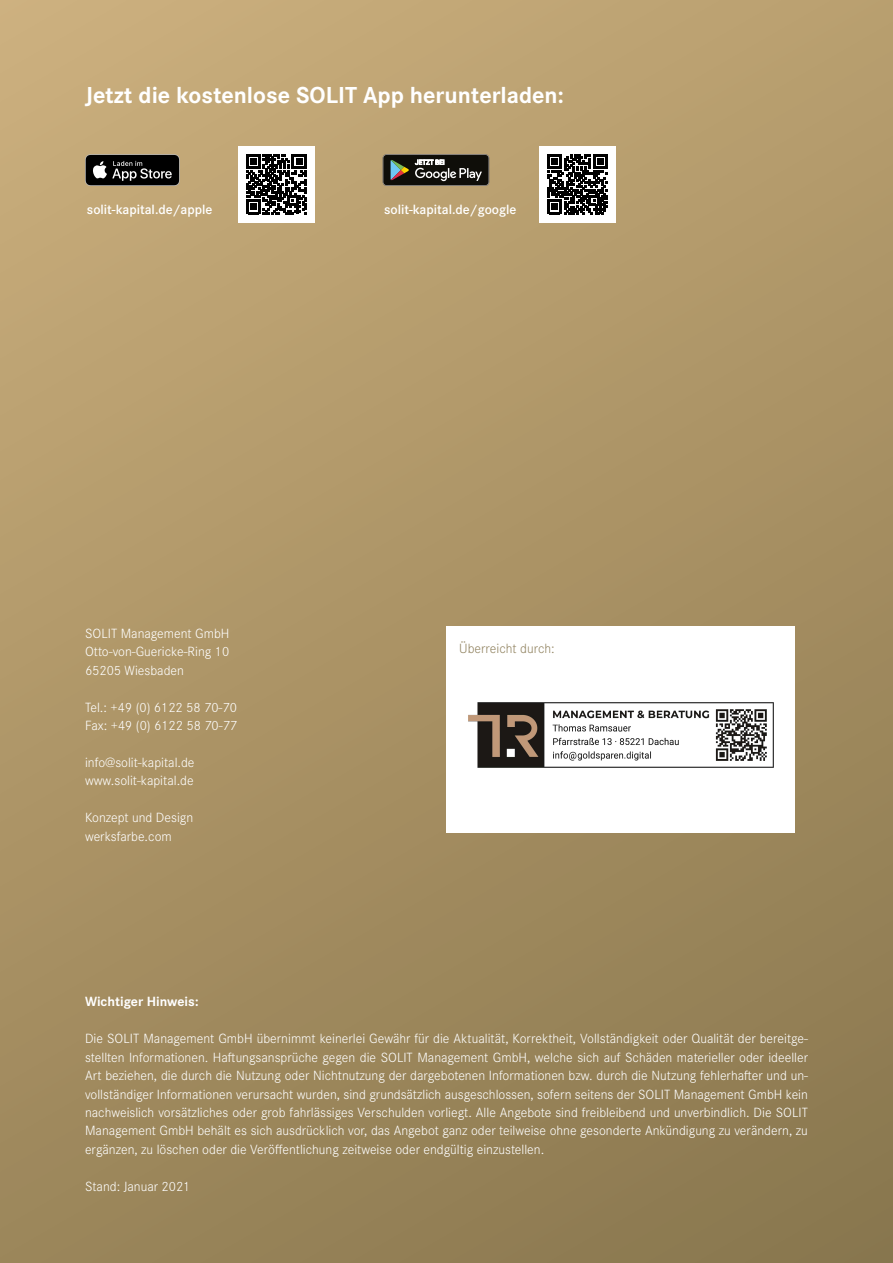
<style>
.page{position:relative;width:893px;height:1263px;background:#fff}
.page>*{position:absolute;margin:0;border:0;box-sizing:border-box;transform-origin:0 0}
.t1{font:700 24px "Corporate S Pro";color:#fff}
.t2{font:300 13.8px/18.5px "Corporate S Pro";color:#fff}
.t3{font:600 13.8px "Corporate S Pro";color:#fff}
.t4{font:700 13.8px "Corporate S Pro";color:#fff}
.t5{font:300 13.8px "Corporate S Pro";color:#918360}
</style>
<div class="page">
<div style="left:0;top:0;width:893px;height:1263px;background:linear-gradient(to bottom,#c3a877,#927e54)"></div>
<div style="left:446px;top:626px;width:349px;height:207px;background:#fff"></div>
<div style="left:539px;top:146px;width:77px;height:76px;background:#fff"></div>
<svg style="left:547px;top:154px;width:60px;height:60px"></svg>
<svg style="left:383px;top:154px;width:106px;height:32px;background:#3b3b35"></svg>
<div style="left:238px;top:146px;width:77px;height:76px;background:#fff"></div>
<svg style="left:246px;top:154px;width:60px;height:60px"></svg>
<svg style="left:85px;top:154px;width:95px;height:32px;background:#30302f"></svg>
<img style="left:468px;top:702px;width:306px;height:66px">
<h1 class="t1" style="left:85px;top:77px;width:480px">Jetzt die kostenlose SOLIT App herunterladen:</h1>
<p class="t3" style="left:87px;top:199px;width:127px">solit-kapital.de/apple</p>
<p class="t3" style="left:384px;top:199px;width:134px">solit-kapital.de/google</p>
<p class="t2" style="left:85px;top:623px;width:146px;text-align:justify">SOLIT Management GmbH Otto-von-Guericke-Ring 10<br>65205 Wiesbaden</p>
<p class="t2" style="left:85px;top:697px;width:154px">Tel.: +49 (0) 6122 58 70-70<br>Fax: +49 (0) 6122 58 70-77</p>
<p class="t2" style="left:85px;top:752px;width:111px">info@solit-kapital.de www.solit-kapital.de</p>
<p class="t2" style="left:85px;top:807px;width:110px">Konzept und Design werksfarbe.com</p>
<p class="t5" style="left:459px;top:639px;width:97px">Überreicht durch:</p>
<p class="t4" style="left:85px;top:991px;width:115px">Wichtiger Hinweis:</p>
<p class="t2" style="left:85px;top:1028px;width:724px;text-align:justify">Die SOLIT Management GmbH übernimmt keinerlei Gewähr für die Aktualität, Korrektheit, Vollständigkeit oder Qualität der bereitge&shy;stellten Informationen. Haftungsansprüche gegen die SOLIT Management GmbH, welche sich auf Schäden materieller oder ideeller Art beziehen, die durch die Nutzung oder Nichtnutzung der dargebotenen Informationen bzw. durch die Nutzung fehlerhafter und un&shy;vollständiger Informationen verursacht wurden, sind grundsätzlich ausgeschlossen, sofern seitens der SOLIT Management GmbH kein nachweislich vorsätzliches oder grob fahrlässiges Verschulden vorliegt. Alle Angebote sind freibleibend und unverbindlich. Die SOLIT Management GmbH behält es sich ausdrücklich vor, das Angebot ganz oder teilweise ohne gesonderte Ankündigung zu verändern, zu ergänzen, zu löschen oder die Veröffentlichung zeitweise oder endgültig einzustellen.</p>
<p class="t2" style="left:85px;top:1176px;width:107px">Stand: Januar 2021</p>
</div>
